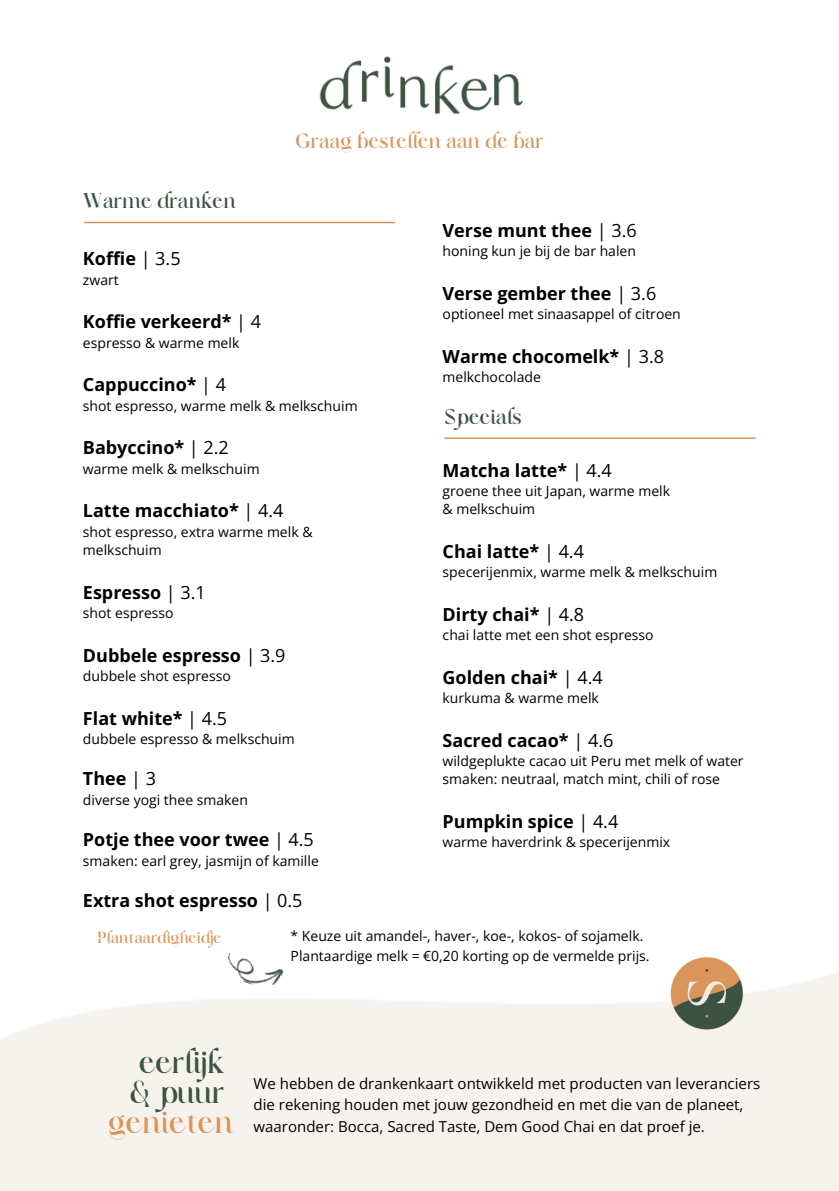
<style>
.page{position:relative;width:839px;height:1191px;background:#fff}
.page>*{position:absolute;margin:0;border:0;box-sizing:border-box;transform-origin:0 0}
.t1{font:700 45.8px "Frunchy Serif";color:#3d5242}
.t2{font:700 45.8px "Frunchy Serif";color:#da955b}
.t3{font:700 30.4px "Frunchy Serif";color:#3d5242}
.t4{font:700 30px "Frunchy Serif";color:#da955b}
.t5{font:700 23px "Frunchy Serif";color:#da955b}
.t6{font:700 18px "Open Sans";color:#000}
.t7{font:15px/21.4px "Open Sans";color:#000}
.t8{font:14px/18.6px "Open Sans";color:#000}
.s1{font-weight:400}
</style>
<div class="page">
<hr style="left:84px;top:222px;width:311px;height:1px;background:#da955b">
<hr style="left:444px;top:437px;width:311px;height:2px;background:#da955b">
<img style="left:227px;top:952px;width:56px;height:34px">
<img style="left:319px;top:56px;width:204px;height:59px">
<img style="left:668px;top:957px;width:75px;height:74px">
<h4 class="t3" style="left:83px;top:187px;width:154px">Warme dranken</h4>
<h1 class="t4" style="left:295px;top:127px;width:250px">Graag bestellen aan de bar</h1>
<p class="t6" style="left:83px;top:246px;width:99px">Koffie <span class="s1">| 3.5</span></p>
<p class="t8" style="left:83px;top:270px;width:37px">zwart</p>
<h2 class="t6" style="left:83px;top:309px;width:179px">Koffie verkeerd* <span class="s1">| 4</span></h2>
<h2 class="t8" style="left:83px;top:333px;width:158px">espresso &amp; warme melk</h2>
<h2 class="t6" style="left:83px;top:372px;width:145px">Cappuccino* <span class="s1">| 4</span></h2>
<p class="t8" style="left:83px;top:396px;width:276px">shot espresso, warme melk &amp; melkschuim</p>
<p class="t6" style="left:83px;top:435px;width:147px">Babyccino* <span class="s1">| 2.2</span></p>
<p class="t8" style="left:83px;top:459px;width:178px">warme melk &amp; melkschuim</p>
<p class="t6" style="left:83px;top:498px;width:202px">Latte macchiato* <span class="s1">| 4.4</span></p>
<h4 class="t8" style="left:83px;top:522px;width:231px">shot espresso, extra warme melk &amp; melkschuim</h4>
<p class="t6" style="left:83px;top:579px;width:124px">Espresso <span class="s1">| 3.1</span></p>
<p class="t8" style="left:83px;top:604px;width:92px">shot espresso</p>
<p class="t6" style="left:83px;top:642px;width:204px">Dubbele espresso <span class="s1">| 3.9</span></p>
<p class="t8" style="left:83px;top:667px;width:149px">dubbele shot espresso</p>
<p class="t6" style="left:83px;top:705px;width:146px">Flat white* <span class="s1">| 4.5</span></p>
<p class="t8" style="left:83px;top:730px;width:213px">dubbele espresso &amp; melkschuim</p>
<p class="t6" style="left:83px;top:766px;width:74px">Thee <span class="s1">| 3</span></p>
<p class="t8" style="left:83px;top:790px;width:167px">diverse yogi thee smaken</p>
<p class="t6" style="left:83px;top:827px;width:232px">Potje thee voor twee <span class="s1">| 4.5</span></p>
<p class="t8" style="left:83px;top:851px;width:237px">smaken: earl grey, jasmijn of kamille</p>
<p class="t6" style="left:83px;top:887px;width:221px">Extra shot espresso <span class="s1">| 0.5</span></p>
<p class="t6" style="left:442px;top:218px;width:196px">Verse munt thee <span class="s1">| 3.6</span></p>
<p class="t8" style="left:442px;top:241px;width:195px">honing kun je bij de bar halen</p>
<p class="t6" style="left:442px;top:281px;width:215px">Verse gember thee <span class="s1">| 3.6</span></p>
<h2 class="t8" style="left:442px;top:304px;width:240px">optioneel met sinaasappel of citroen</h2>
<h4 class="t6" style="left:442px;top:344px;width:223px">Warme chocomelk* <span class="s1">| 3.8</span></h4>
<h4 class="t8" style="left:442px;top:367px;width:100px">melkchocolade</h4>
<p class="t3" style="left:444px;top:403px;width:79px">Specials</p>
<h4 class="t6" style="left:442px;top:458px;width:171px">Matcha latte* <span class="s1">| 4.4</span></h4>
<p class="t8" style="left:442px;top:481px;width:229px">groene thee uit Japan, warme melk</p>
<p class="t8" style="left:442px;top:499px;width:94px">&amp; melkschuim</p>
<p class="t6" style="left:442px;top:539px;width:143px">Chai latte* <span class="s1">| 4.4</span></p>
<p class="t8" style="left:442px;top:562px;width:276px">specerijenmix, warme melk &amp; melkschuim</p>
<p class="t6" style="left:442px;top:602px;width:143px">Dirty chai* <span class="s1">| 4.8</span></p>
<p class="t8" style="left:442px;top:625px;width:212px">chai latte met een shot espresso</p>
<p class="t6" style="left:442px;top:665px;width:161px">Golden chai* <span class="s1">| 4.4</span></p>
<p class="t8" style="left:442px;top:688px;width:158px">kurkuma &amp; warme melk</p>
<p class="t6" style="left:442px;top:728px;width:172px">Sacred cacao* <span class="s1">| 4.6</span></p>
<p class="t8" style="left:442px;top:751px;width:302px">wildgeplukte cacao uit Peru met melk of water</p>
<p class="t8" style="left:442px;top:769px;width:279px">smaken: neutraal, match mint, chili of rose</p>
<p class="t6" style="left:442px;top:809px;width:177px">Pumpkin spice <span class="s1">| 4.4</span></p>
<p class="t8" style="left:442px;top:832px;width:229px">warme haverdrink &amp; specerijenmix</p>
<p class="t5" style="left:97px;top:927px;width:126px">Plantaardigheidje</p>
<p class="t8" style="left:290px;top:926px;width:354px">* Keuze uit amandel-, haver-, koe-, kokos- of sojamelk.</p>
<p class="t8" style="left:290px;top:946px;width:360px">Plantaardige melk = €0,20 korting op de vermelde prijs.</p>
<h3 class="t1" style="left:139px;top:1041px;width:87px">eerlijk</h3>
<h3 class="t1" style="left:129px;top:1071px;width:97px">&amp; puur</h3>
<h3 class="t2" style="left:108px;top:1101px;width:126px">genieten</h3>
<p class="t7" style="left:253px;top:1072px;width:508px">We hebben de drankenkaart ontwikkeld met producten van leveranciers die rekening houden met jouw gezondheid en met die van de planeet, waaronder: Bocca, Sacred Taste, Dem Good Chai en dat proef je.</p>
</div>
